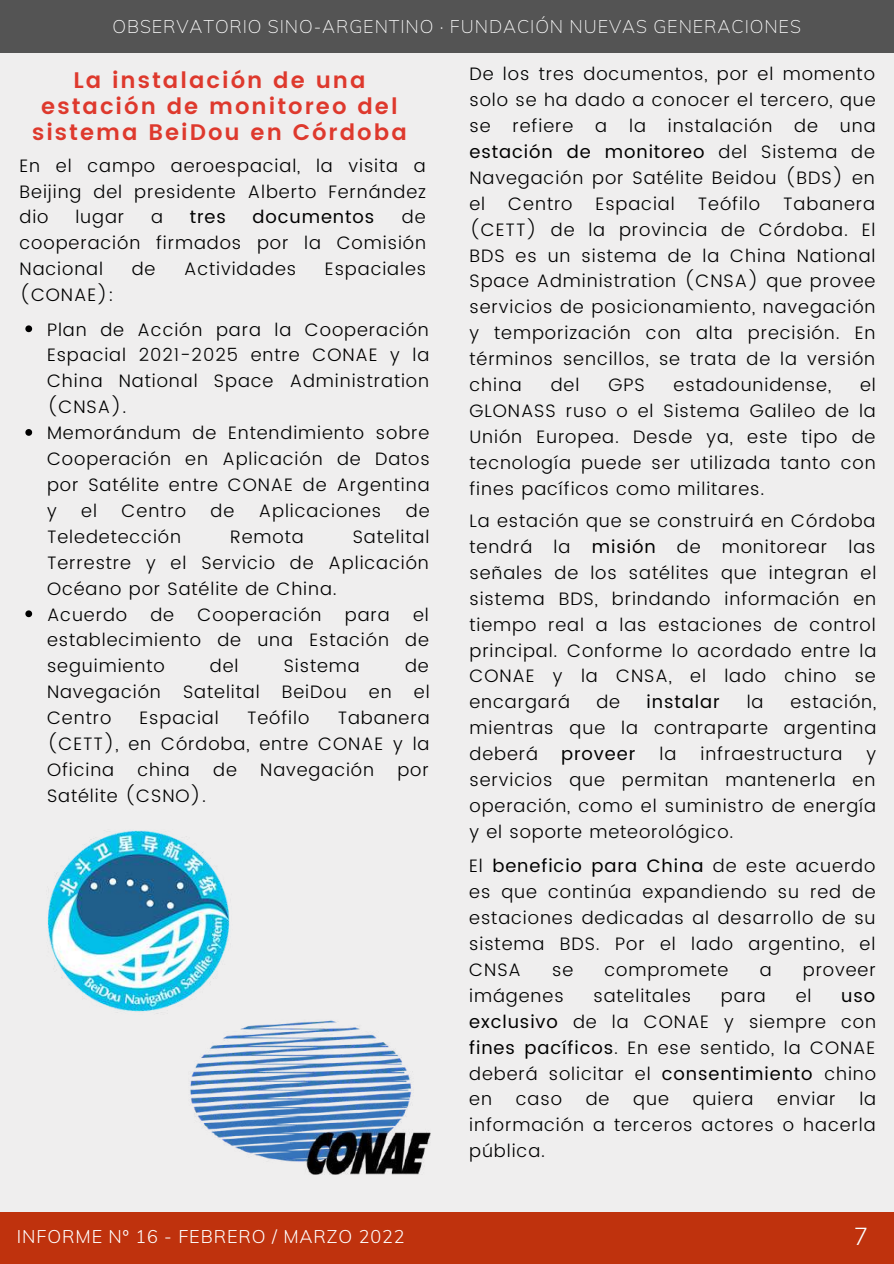
<style>
.page{position:relative;width:894px;height:1264px;background:#fff}
.page>*{position:absolute;margin:0;border:0;box-sizing:border-box;transform-origin:0 0}
.t1{font:300 24px "Muli";color:#fcfeff}
.t2{font:600 22.5px/26px "Poppins";letter-spacing:.09em;color:#de392d;text-align:center}
.t3{font:300 18px/26px "Poppins";letter-spacing:.05em;color:#000;text-align:justify}
.t4{font:200 18px "Muli";letter-spacing:.05em;color:#fff}
.t5{font:18px "Poppins";letter-spacing:.05em;color:#000}
.t6{font:300 18px "Muli";letter-spacing:.05em;color:#fff}
.s1{font-weight:400}
</style>
<div class="page">
<div style="left:0;top:0;width:893px;height:1263px;background:#efeeee"></div>
<div style="left:0;top:1212px;width:893px;height:51px;background:#bf320d"></div>
<div style="left:0;top:0;width:893px;height:53px;background:#545454"></div>
<img style="left:47px;top:830px;width:183px;height:184px">
<img style="left:190px;top:1020px;width:240px;height:154px">
<svg style="left:25px;top:325px;width:7px;height:7px"></svg>
<svg style="left:25px;top:429px;width:7px;height:7px"></svg>
<svg style="left:25px;top:610px;width:7px;height:7px"></svg>
<p class="t4" style="left:112px;top:15px;width:689px">OBSERVATORIO SINO-ARGENTINO · FUNDACIÓN NUEVAS GENERACIONES</p>
<p class="t2" style="left:32px;top:68px;width:376px">La instalación de una estación de monitoreo del sistema BeiDou en Córdoba</p>
<p class="t3" style="left:20px;top:152px;width:408px">En el campo aeroespacial, la visita a Beijing del presidente Alberto Fernández dio</p>
<p class="t3" style="left:20px;top:204px;width:408px;text-indent:382px">de cooperación firmados por la Comisión Nacional</p>
<p class="t3" style="left:75px;top:204px;width:50px">lugar</p>
<p class="t3" style="left:151px;top:204px;width:13px">a</p>
<p class="t5" style="left:190px;top:207px;width:38px">tres</p>
<p class="t5" style="left:252px;top:207px;width:123px">documentos</p>
<p class="t3" style="left:132px;top:256px;width:25px">de</p>
<p class="t3" style="left:184px;top:256px;width:114px">Actividades</p>
<p class="t3" style="left:325px;top:256px;width:103px">Espaciales</p>
<p class="t3" style="left:20px;top:282px;width:96px">(CONAE):</p>
<p class="t3" style="left:47px;top:316px;width:384px;text-align:left">Plan de Acción para la Cooperación<br>Espacial 2021-2025 entre CONAE y la<br>China National Space Administration (CNSA).<br>Memorándum de Entendimiento sobre<br>Cooperación en Aplicación de Datos por Satélite entre CONAE de Argentina y</p>
<p class="t3" style="left:81px;top:497px;width:17px">el</p>
<p class="t3" style="left:122px;top:497px;width:66px">Centro</p>
<p class="t3" style="left:210px;top:497px;width:25px">de</p>
<p class="t3" style="left:259px;top:497px;width:124px">Aplicaciones</p>
<p class="t3" style="left:406px;top:497px;width:25px">de</p>
<p class="t3" style="left:47px;top:523px;width:135px">Teledetección</p>
<p class="t3" style="left:230px;top:523px;width:75px">Remota</p>
<p class="t3" style="left:47px;top:523px;width:384px;text-align:left;text-indent:306px">Satelital<br>Terrestre y el Servicio de Aplicación<br>Océano por Satélite de China.<br>Acuerdo</p>
<p class="t3" style="left:150px;top:601px;width:25px">de</p>
<p class="t3" style="left:197px;top:601px;width:125px">Cooperación</p>
<p class="t3" style="left:345px;top:601px;width:46px">para</p>
<p class="t3" style="left:47px;top:601px;width:383px;text-indent:366px">el establecimiento de una Estación de seguimiento</p>
<p class="t3" style="left:210px;top:653px;width:30px">del</p>
<p class="t3" style="left:283px;top:653px;width:78px">Sistema</p>
<p class="t3" style="left:47px;top:653px;width:384px;text-indent:358px">de Navegación Satelital BeiDou en el Centro</p>
<p class="t3" style="left:139px;top:705px;width:81px">Espacial</p>
<p class="t3" style="left:247px;top:705px;width:64px">Teófilo</p>
<p class="t3" style="left:47px;top:705px;width:384px;text-indent:290px">Tabanera (CETT), en Córdoba, entre CONAE y la Oficina</p>
<p class="t3" style="left:137px;top:756px;width:54px">china</p>
<p class="t3" style="left:213px;top:756px;width:25px">de</p>
<p class="t3" style="left:260px;top:756px;width:115px">Navegación</p>
<p class="t3" style="left:397px;top:756px;width:33px">por</p>
<p class="t3" style="left:47px;top:782px;width:160px">Satélite (CSNO).</p>
<p class="t6" style="left:17px;top:1224px;width:389px">INFORME Nº 16 - FEBRERO / MARZO 2022</p>
<p class="t3" style="left:469px;top:61px;width:407px">De los tres documentos, por el momento solo se ha dado a conocer el tercero, que se refiere a la instalación de una <span class="s1">estación de monitoreo</span> del Sistema de Navegación por Satélite Beidou (BDS) en el</p>
<p class="t3" style="left:508px;top:190px;width:66px">Centro</p>
<p class="t3" style="left:595px;top:190px;width:81px">Espacial</p>
<p class="t3" style="left:697px;top:190px;width:64px">Teófilo</p>
<p class="t3" style="left:469px;top:190px;width:407px;text-indent:313px">Tabanera (CETT) de la provincia de Córdoba. El BDS es un sistema de la China National Space Administration (CNSA) que provee servicios de posicionamiento, navegación y temporización con alta precisión. En términos sencillos, se trata de la versión china</p>
<p class="t3" style="left:550px;top:372px;width:30px">del</p>
<p class="t3" style="left:608px;top:372px;width:38px">GPS</p>
<p class="t3" style="left:673px;top:372px;width:159px">estadounidense,</p>
<p class="t3" style="left:469px;top:372px;width:408px;text-indent:390px">el GLONASS ruso o el Sistema Galileo de la Unión Europea. Desde ya, este tipo de tecnología puede ser utilizada tanto con fines pacíficos como militares.</p>
<p class="t3" style="left:469px;top:508px;width:408px">La estación que se construirá en Córdoba tendrá la <span class="s1">misión</span> de monitorear las señales de los satélites que integran el sistema BDS, brindando información en tiempo real a las estaciones de control principal. Conforme lo acordado entre la CONAE y la CNSA, el lado chino se encargará</p>
<p class="t3" style="left:469px;top:689px;width:408px;text-indent:321px">estación, mientras que la contraparte argentina deberá</p>
<p class="t3" style="left:596px;top:689px;width:25px">de</p>
<p class="t5" style="left:646px;top:691px;width:75px">instalar</p>
<p class="t3" style="left:746px;top:689px;width:18px">la</p>
<p class="t5" style="left:561px;top:743px;width:76px">proveer</p>
<p class="t3" style="left:659px;top:741px;width:18px">la</p>
<p class="t3" style="left:700px;top:741px;width:143px">infraestructura</p>
<p class="t3" style="left:469px;top:741px;width:408px;text-indent:397px">y servicios que permitan mantenerla en operación, como el suministro de energía y el soporte meteorológico.</p>
<p class="t3" style="left:469px;top:853px;width:408px">El <span class="s1">beneficio para China</span> de este acuerdo es que continúa expandiendo su red de estaciones dedicadas al desarrollo de su sistema BDS. Por el lado argentino, el CNSA</p>
<p class="t3" style="left:552px;top:956px;width:23px">se</p>
<p class="t3" style="left:604px;top:956px;width:125px">compromete</p>
<p class="t3" style="left:759px;top:956px;width:13px">a</p>
<p class="t3" style="left:802px;top:956px;width:74px">proveer</p>
<p class="t3" style="left:469px;top:982px;width:96px">imágenes</p>
<p class="t3" style="left:593px;top:982px;width:99px">satelitales</p>
<p class="t3" style="left:720px;top:982px;width:46px">para</p>
<p class="t3" style="left:795px;top:982px;width:17px">el</p>
<p class="t3" style="left:469px;top:982px;width:408px;text-indent:372px"><span class="s1">uso exclusivo</span> de la CONAE y siempre con <span class="s1">fines pacíficos</span>. En ese sentido, la CONAE deberá solicitar el <span class="s1">consentimiento</span> chino en</p>
<p class="t3" style="left:515px;top:1086px;width:48px">caso</p>
<p class="t3" style="left:585px;top:1086px;width:25px">de</p>
<p class="t3" style="left:633px;top:1086px;width:37px">que</p>
<p class="t3" style="left:692px;top:1086px;width:62px">quiera</p>
<p class="t3" style="left:777px;top:1086px;width:60px">enviar</p>
<p class="t3" style="left:469px;top:1086px;width:408px;text-indent:390px">la información a terceros actores o hacerla pública.</p>
<h1 class="t1" style="left:853px;top:1220px;width:16px">7</h1>
</div>
